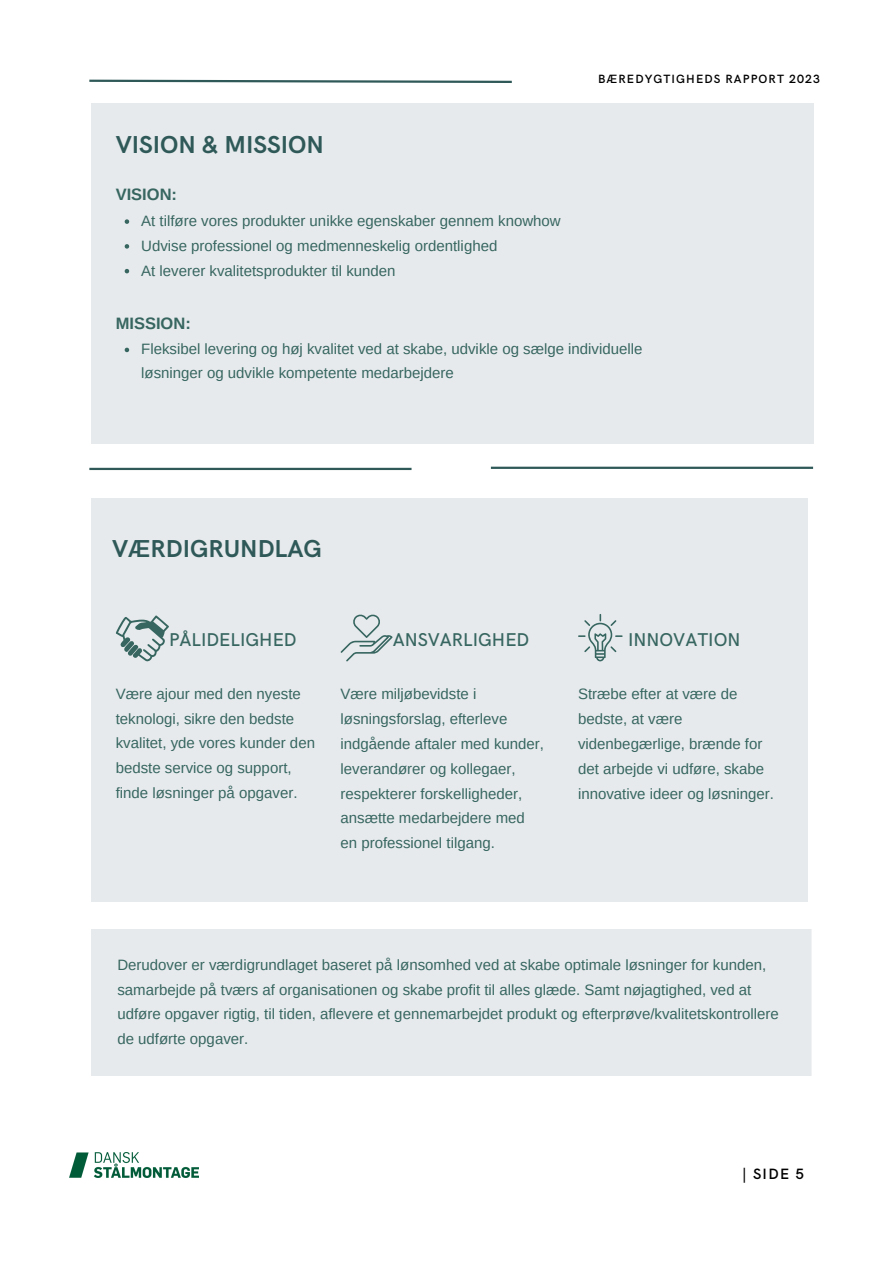
<style>
.page{position:relative;width:894px;height:1264px;background:#fff}
.page>*{position:absolute;margin:0;border:0;box-sizing:border-box;transform-origin:0 0}
.t1{font:700 24.6px "HK Grotesk";color:#2f5958}
.t2{font:500 18.6px "HK Grotesk";color:#376660}
.t3{font:700 16.5px "Arimo";color:#376660}
.t4{font:15px/24.8px "Arimo";color:#376660}
.t5{font:600 15px "HK Grotesk";color:#000}
.t6{font:600 12px "HK Grotesk";letter-spacing:.09em;color:#000}
</style>
<div class="page">
<svg style="left:89px;top:79px;width:423px;height:4px"></svg>
<img style="left:69px;top:1152px;width:129px;height:25px">
<hr style="left:89px;top:468px;width:322px;height:2px;background:#2f5958">
<hr style="left:490px;top:466px;width:322px;height:3px;background:#2f5958">
<div style="left:92px;top:498px;width:715px;height:403px;background:#e7eaed"></div>
<svg style="left:340px;top:614px;width:52px;height:47px"></svg>
<svg style="left:578px;top:614px;width:44px;height:47px"></svg>
<svg style="left:116px;top:615px;width:52px;height:46px"></svg>
<div style="left:92px;top:103px;width:721px;height:340px;background:#e7eaed"></div>
<svg style="left:125px;top:219px;width:4px;height:5px"></svg>
<svg style="left:125px;top:244px;width:4px;height:5px"></svg>
<svg style="left:125px;top:269px;width:4px;height:4px"></svg>
<svg style="left:125px;top:348px;width:4px;height:4px"></svg>
<p class="t6" style="left:598px;top:72px;width:223px">BÆREDYGTIGHEDS RAPPORT 2023</p>
<p class="t1" style="left:116px;top:131px;width:210px">VISION &amp; MISSION</p>
<p class="t3" style="left:116px;top:185px;width:63px">VISION:</p>
<p class="t4" style="left:141px;top:208px;width:421px">At tilføre vores produkter unikke egenskaber gennem knowhow</p>
<h1 class="t4" style="left:141px;top:233px;width:357px">Udvise professionel og medmenneskelig ordentlighed</h1>
<p class="t4" style="left:141px;top:258px;width:256px">At leverer kvalitetsprodukter til kunden</p>
<h2 class="t3" style="left:116px;top:313px;width:77px">MISSION:</h2>
<p class="t4" style="left:141px;top:337px;width:502px;line-height:23.7px">Fleksibel levering og høj kvalitet ved at skabe, udvikle og sælge individuelle løsninger og udvikle kompetente medarbejdere</p>
<h3 class="t1" style="left:112px;top:535px;width:211px">VÆRDIGRUNDLAG</h3>
<p class="t2" style="left:169px;top:629px;width:129px">PÅLIDELIGHED</p>
<h3 class="t2" style="left:392px;top:629px;width:138px">ANSVARLIGHED</h3>
<p class="t2" style="left:627px;top:629px;width:114px">INNOVATION</p>
<h1 class="t4" style="left:116px;top:681px;width:201px">Være ajour med den nyeste teknologi, sikre den bedste kvalitet, yde vores kunder den bedste service og support, finde løsninger på opgaver.</h1>
<p class="t4" style="left:340px;top:682px;width:205px">Være miljøbevidste i løsningsforslag, efterleve indgående aftaler med kunder, leverandører og kollegaer, respekterer forskelligheder, ansætte medarbejdere med en professionel tilgang.</p>
<p class="t4" style="left:578px;top:682px;width:197px">Stræbe efter at være de bedste, at være videnbegærlige, brænde for det arbejde vi udføre, skabe innovative ideer og løsninger.</p>
<p class="t4" style="left:117px;top:952px;width:662px">Derudover er værdigrundlaget baseret på lønsomhed ved at skabe optimale løsninger for kunden, samarbejde på tværs af organisationen og skabe profit til alles glæde. Samt nøjagtighed, ved at udføre opgaver rigtig, til tiden, aflevere et gennemarbejdet produkt og efterprøve/kvalitetskontrollere de udførte opgaver.</p>
<p class="t5" style="left:741px;top:1165px;width:64px">| SIDE 5</p>
</div>
